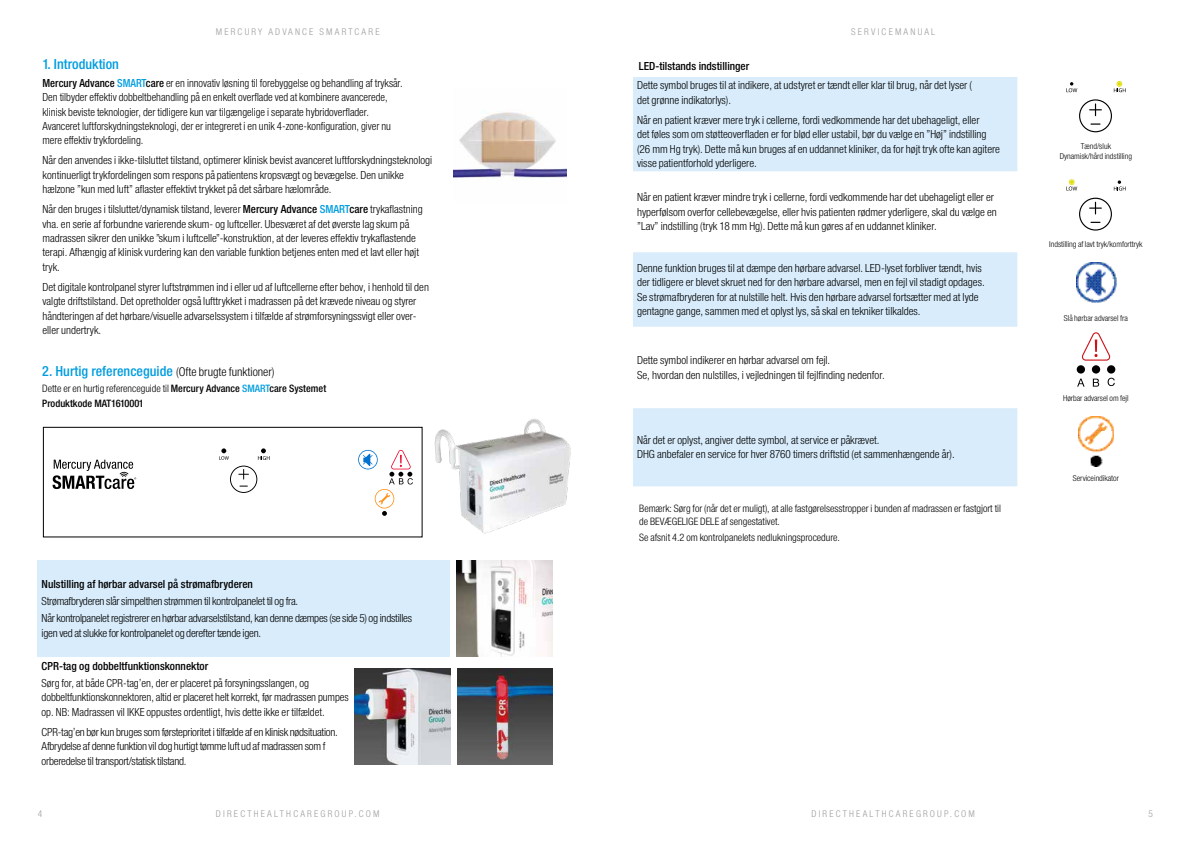
<style>
.page{position:relative;width:1191px;height:842px;background:#fff}
.page>*{position:absolute;margin:0;border:0;box-sizing:border-box;transform-origin:0 0}
.t1{font:15px "Helvetica Neue H67";color:#009ddf}
.t2{font:12px/14.4px "Helvetica Neue H47";color:#000}
.t3{font:12px/14.4px "Helvetica Neue H47";letter-spacing:-.02em;color:#000}
.t4{font:12px/14.4px "Helvetica Neue H47";color:#000;scale:.96 1}
.t5{font:12px "Helvetica Neue H67";color:#000}
.t6{font:11px/13.2px "Helvetica Neue H47";color:#000}
.t7{font:11px "Helvetica Neue H67";color:#000}
.t8{font:10px "Helvetica Neue H47";letter-spacing:.22em;color:#9d9d9c}
.t9{font:8.8px/10.5px "Helvetica Neue H47";color:#000;text-align:center}
.s1{font-family:"Helvetica Neue H67"}
.s2{font-family:"Helvetica Neue H67";color:#009ddf}
.s3{font-family:"Helvetica Neue H47";font-size:13px;color:#000}
</style>
<div class="page">
<img style="left:453px;top:112px;width:113px;height:68px">
<svg style="left:633px;top:77px;width:384px;height:409px;fill:#d8ecfb"></svg>
<svg style="left:1079px;top:99px;width:33px;height:33px"></svg>
<svg style="left:1066px;top:82px;width:11px;height:10px"></svg>
<svg style="left:1113px;top:81px;width:12px;height:11px"></svg>
<img style="left:1076px;top:263px;width:40px;height:40px">
<svg style="left:1081px;top:332px;width:29px;height:29px"></svg>
<svg style="left:1077px;top:379px;width:7px;height:8px"></svg>
<svg style="left:1092px;top:379px;width:7px;height:8px"></svg>
<svg style="left:1107px;top:378px;width:7px;height:8px"></svg>
<svg style="left:1091px;top:365px;width:9px;height:9px"></svg>
<div style="left:1107px;top:365px;width:8px;height:9px;background:#000;border-radius:50%"></div>
<svg style="left:1076px;top:365px;width:9px;height:9px"></svg>
<img style="left:1078px;top:417px;width:35px;height:49px">
<svg style="left:1079px;top:198px;width:33px;height:33px"></svg>
<svg style="left:1113px;top:180px;width:12px;height:11px"></svg>
<svg style="left:1066px;top:179px;width:11px;height:12px"></svg>
<div style="left:38px;top:560px;width:412px;height:96px;background:#d8ecfb"></div>
<img style="left:456px;top:560px;width:96px;height:96px">
<img style="left:457px;top:669px;width:96px;height:96px">
<img style="left:354px;top:669px;width:96px;height:96px">
<img style="left:392px;top:419px;width:179px;height:119px">
<svg style="left:230px;top:466px;width:27px;height:27px"></svg>
<svg style="left:53px;top:460px;width:83px;height:29px"></svg>
<svg style="left:219px;top:448px;width:10px;height:12px"></svg>
<svg style="left:258px;top:448px;width:12px;height:12px"></svg>
<svg style="left:358px;top:450px;width:55px;height:66px"></svg>
<div style="left:43px;top:427px;width:379px;height:110px;border:1px solid #000"></div>
<p class="t8" style="left:216px;top:25px;width:165px">MERCURY ADVANCE SMARTCARE</p>
<p class="t8" style="left:851px;top:25px;width:86px">SERVICEMANUAL</p>
<p class="t1" style="left:43px;top:54px;width:78px">1. Introduktion</p>
<p class="t4" style="left:43px;top:77px;width:377px"><span class="s1">Mercury Advance</span> <span class="s2">SMART</span><span class="s1">care</span> er en innovativ løsning til forebyggelse og behandling af tryksår.<br>Den tilbyder effektiv dobbeltbehandling på en enkelt overflade ved at kombinere avancerede, klinisk beviste teknologier, der tidligere kun var tilgængelige i separate hybridoverflader.<br>Avanceret luftforskydningsteknologi, der er integreret i en unik 4-zone-konfiguration, giver nu mere effektiv trykfordeling.</p>
<p class="t2" style="left:43px;top:154px;width:391px">Når den anvendes i ikke-tilsluttet tilstand, optimerer klinisk bevist avanceret luftforskydningsteknologi kontinuerligt trykfordelingen som respons på patientens kropsvægt og bevægelse. Den unikke hælzone ”kun med luft” aflaster effektivt trykket på det sårbare hælområde.</p>
<p class="t2" style="left:43px;top:203px;width:382px">Når den bruges i tilsluttet/dynamisk tilstand, leverer <span class="s1">Mercury Advance</span> <span class="s2">SMART</span><span class="s1">care</span> trykaflastning vha. en serie af forbundne varierende skum- og luftceller. Ubesværet af det øverste lag skum på madrassen sikrer den unikke ”skum i luftcelle”-konstruktion, at der leveres effektiv trykaflastende terapi. Afhængig af klinisk vurdering kan den variable funktion betjenes enten med et lavt eller højt tryk.</p>
<p class="t2" style="left:43px;top:281px;width:388px">Det digitale kontrolpanel styrer luftstrømmen ind i eller ud af luftcellerne efter behov, i henhold til den valgte driftstilstand. Det opretholder også lufttrykket i madrassen på det krævede niveau og styrer håndteringen af det hørbare/visuelle advarselssystem i tilfælde af strømforsyningssvigt eller over&shy;eller undertryk.</p>
<p class="t1" style="left:42px;top:361px;width:234px">2. Hurtig referenceguide <span class="s3">(Ofte brugte funktioner)</span></p>
<p class="t6" style="left:42px;top:382px;width:285px">Dette er en hurtig referenceguide til <span class="s1">Mercury Advance</span> <span class="s2">SMART</span><span class="s1">care Systemet</span></p>
<p class="t7" style="left:42px;top:396px;width:103px">Produktkode MAT1610001</p>
<p class="t5" style="left:42px;top:576px;width:213px">Nulstilling af hørbar advarsel på strømafbryderen</p>
<p class="t3" style="left:42px;top:593px;width:372px;line-height:17.2px">Strømafbryderen slår simpelthen strømmen til kontrolpanelet til og fra.<br>Når kontrolpanelet registrerer en hørbar advarselstilstand, kan denne dæmpes (se side 5) og indstilles</p>
<p class="t3" style="left:42px;top:626px;width:221px">igen ved at slukke for kontrolpanelet og derefter tænde igen.</p>
<p class="t5" style="left:42px;top:658px;width:168px">CPR-tag og dobbeltfunktionskonnektor</p>
<p class="t2" style="left:42px;top:677px;width:308px">Sørg for, at både CPR-tag’en, der er placeret på forsyningsslangen, og dobbeltfunktionskonnektoren, altid er placeret helt korrekt, før madrassen pumpes op. NB: Madrassen vil IKKE oppustes ordentligt, hvis dette ikke er tilfældet.</p>
<p class="t3" style="left:42px;top:725px;width:298px">CPR-tag’en bør kun bruges som førsteprioritet i tilfælde af en klinisk nødsituation.<br>Afbrydelse af denne funktion vil dog hurtigt tømme luft ud af madrassen som f orberedelse til transport/statisk tilstand.</p>
<p class="t5" style="left:639px;top:58px;width:112px">LED-tilstands indstillinger</p>
<p class="t2" style="left:637px;top:79px;width:336px">Dette symbol bruges til at indikere, at udstyret er tændt eller klar til brug, når det lyser ( det grønne indikatorlys).</p>
<p class="t2" style="left:637px;top:114px;width:364px">Når en patient kræver mere tryk i cellerne, fordi vedkommende har det ubehageligt, eller<br>det føles som om støtteoverfladen er for blød eller ustabil, bør du vælge en ”Høj” indstilling (26 mm Hg tryk). Dette må kun bruges af en uddannet kliniker, da for højt tryk ofte kan agitere visse patientforhold yderligere.</p>
<p class="t2" style="left:637px;top:191px;width:361px">Når en patient kræver mindre tryk i cellerne, fordi vedkommende har det ubehageligt eller er hyperfølsom overfor cellebevægelse, eller hvis patienten rødmer yderligere, skal du vælge en ”Lav” indstilling (tryk 18 mm Hg). Dette må kun gøres af en uddannet kliniker.</p>
<p class="t2" style="left:637px;top:262px;width:349px">Denne funktion bruges til at dæmpe den hørbare advarsel. LED-lyset forbliver tændt, hvis der tidligere er blevet skruet ned for den hørbare advarsel, men en fejl vil stadigt opdages.<br>Se strømafbryderen for at nulstille helt. Hvis den hørbare advarsel fortsætter med at lyde gentagne gange, sammen med et oplyst lys, så skal en tekniker tilkaldes.</p>
<p class="t2" style="left:637px;top:354px;width:249px">Dette symbol indikerer en hørbar advarsel om fejl.<br>Se, hvordan den nulstilles, i vejledningen til fejlfinding nedenfor.</p>
<p class="t2" style="left:637px;top:434px;width:319px">Når det er oplyst, angiver dette symbol, at service er påkrævet.<br>DHG anbefaler en service for hver 8760 timers driftstid (et sammenhængende år).</p>
<p class="t6" style="left:639px;top:502px;width:363px">Bemærk: Sørg for (når det er muligt), at alle fastgørelsesstropper i bunden af madrassen er fastgjort til de BEVÆGELIGE DELE af sengestativet.</p>
<p class="t6" style="left:639px;top:532px;width:202px">Se afsnit 4.2 om kontrolpanelets nedlukningsprocedure.</p>
<p class="t8" style="left:38px;top:807px;width:6px">4</p>
<p class="t8" style="left:216px;top:807px;width:165px">DIRECTHEALTHCAREGROUP.COM</p>
<p class="t8" style="left:811px;top:807px;width:165px">DIRECTHEALTHCAREGROUP.COM</p>
<p class="t9" style="left:1059px;top:141px;width:74px">Tænd/sluk<br>Dynamisk/hård indstilling</p>
<p class="t9" style="left:1049px;top:240px;width:95px">Indstilling af lavt tryk/komforttryk</p>
<p class="t9" style="left:1064px;top:314px;width:65px">Slå hørbar advarsel fra</p>
<p class="t9" style="left:1063px;top:394px;width:67px">Hørbar advarsel om fejl</p>
<p class="t9" style="left:1072px;top:474px;width:48px">Serviceindikator</p>
<p class="t8" style="left:1148px;top:807px;width:6px">5</p>
</div>
